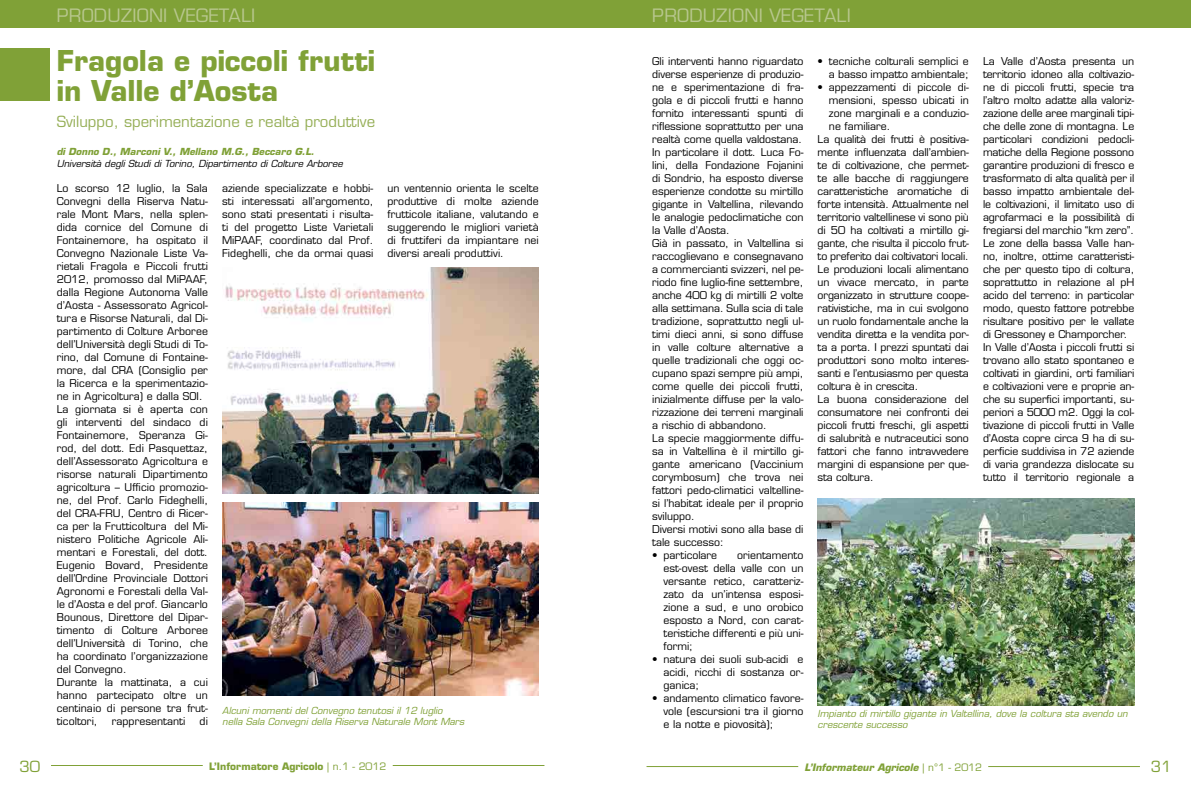
<style>
.page{position:relative;width:1191px;height:794px;background:#fff}
.page>*{position:absolute;margin:0;border:0;box-sizing:border-box;transform-origin:0 0}
.t1{font:700 28px/30px "Eurostile";color:#80a137}
.t2{font:18px "Eurostile";letter-spacing:.01em;color:#b8c78e}
.t3{font:15px "Eurostile";color:#96af57}
.t4{font:15px "Eurostile";color:#80a137}
.t5{font:10.5px/13px "Eurostile";letter-spacing:-.005em;color:#000;text-align:justify}
.t6{font:700 10px "Eurostile";color:#80a137}
.t7{font:italic 700 10px "Eurostile";color:#80a137}
.t8{font:italic 9.5px/11.4px "Eurostile";color:#80a137}
.t9{font:italic 9.5px "Eurostile";color:#000}
.t10{font:italic 700 9.5px "Eurostile";color:#80a137}
.s1{font-weight:400}
.s2{font-weight:400;font-style:normal}
</style>
<div class="page">
<hr style="left:393px;top:765px;width:151px;height:1px;background:#80a137">
<hr style="left:51px;top:765px;width:152px;height:1px;background:#80a137">
<hr style="left:988px;top:766px;width:152px;height:1px;background:#80a137">
<hr style="left:646px;top:766px;width:152px;height:1px;background:#80a137">
<div style="left:0;top:0;width:595px;height:27px;background:#80a137"></div>
<div style="left:595px;top:0;width:596px;height:27px;background:#80a137"></div>
<div style="left:0;top:48px;width:49px;height:53px;background:#80a137"></div>
<img style="left:222px;top:268px;width:317px;height:225px">
<img style="left:222px;top:502px;width:317px;height:193px">
<img style="left:817px;top:498px;width:317px;height:207px">
<h2 class="t2" style="left:57px;top:4px;width:197px">produzioni vegetali</h2>
<h2 class="t2" style="left:652px;top:4px;width:197px">produzioni vegetali</h2>
<h1 class="t1" style="left:57px;top:45px;width:320px">Fragola e piccoli frutti in Valle d’Aosta</h1>
<p class="t5" style="left:817px;top:55px;width:153px;text-align:right">• tecniche colturali semplici e a basso impatto ambientale;</p>
<p class="t5" style="left:817px;top:81px;width:153px">• appezzamenti di piccole di-</p>
<p class="t5" style="left:829px;top:94px;width:141px">mensioni, spesso ubicati in</p>
<p class="t5" style="left:829px;top:107px;width:141px">zone marginali e a conduzio-</p>
<p class="t5" style="left:829px;top:120px;width:63px">ne familiare.</p>
<p class="t5" style="left:817px;top:133px;width:153px">La qualità dei frutti è positiva-</p>
<p class="t5" style="left:817px;top:146px;width:153px">mente influenzata dall’ambien-</p>
<p class="t5" style="left:817px;top:159px;width:153px">te di coltivazione, che permet-</p>
<p class="t5" style="left:817px;top:172px;width:153px">te alle bacche di raggiungere</p>
<p class="t5" style="left:817px;top:185px;width:153px">caratteristiche aromatiche di</p>
<p class="t5" style="left:817px;top:198px;width:153px">forte intensità. Attualmente nel</p>
<p class="t5" style="left:817px;top:211px;width:153px">territorio valtellinese vi sono più</p>
<p class="t5" style="left:817px;top:224px;width:153px">di 50 ha coltivati a mirtillo gi-</p>
<p class="t5" style="left:817px;top:237px;width:153px">gante, che risulta il piccolo frut-</p>
<p class="t5" style="left:817px;top:250px;width:153px">to preferito dai coltivatori locali.</p>
<p class="t5" style="left:817px;top:263px;width:153px">Le produzioni locali alimentano</p>
<p class="t5" style="left:817px;top:276px;width:153px">un vivace mercato, in parte</p>
<p class="t5" style="left:817px;top:289px;width:153px">organizzato in strutture coope-</p>
<p class="t5" style="left:817px;top:302px;width:153px">rativistiche, ma in cui svolgono</p>
<p class="t5" style="left:817px;top:315px;width:153px">un ruolo fondamentale anche la</p>
<p class="t5" style="left:817px;top:328px;width:153px">vendita diretta e la vendita por-</p>
<p class="t5" style="left:817px;top:341px;width:153px">ta a porta. I prezzi spuntati dai</p>
<p class="t5" style="left:817px;top:354px;width:153px">produttori sono molto interes-</p>
<p class="t5" style="left:817px;top:367px;width:153px">santi e l’entusiasmo per questa</p>
<p class="t5" style="left:817px;top:380px;width:102px">coltura è in crescita.</p>
<p class="t5" style="left:817px;top:393px;width:153px">La buona considerazione del</p>
<p class="t5" style="left:817px;top:406px;width:153px">consumatore nei confronti dei</p>
<p class="t5" style="left:817px;top:419px;width:153px">piccoli frutti freschi, gli aspetti</p>
<p class="t5" style="left:817px;top:432px;width:153px">di salubrità e nutraceutici sono</p>
<p class="t5" style="left:817px;top:445px;width:153px">fattori che fanno intravvedere</p>
<p class="t5" style="left:817px;top:458px;width:153px">margini di espansione per que-</p>
<p class="t5" style="left:817px;top:471px;width:57px">sta coltura.</p>
<p class="t5" style="left:983px;top:55px;width:153px;text-align:left">La Valle d’Aosta presenta un territorio idoneo alla coltivazio&shy;ne di piccoli frutti, specie tra l’altro molto adatte alla valoriz&shy;zazione delle aree marginali tipi&shy;che delle zone di montagna. Le particolari condizioni pedocli&shy;matiche della Regione possono garantire produzioni di fresco e trasformato di alta qualità per il basso impatto ambientale del&shy;le coltivazioni, il limitato uso di agrofarmaci e la possibilità di fregiarsi del marchio “km zero”.<br>Le zone della bassa Valle han&shy;no, inoltre, ottime caratteristi&shy;che per questo tipo di coltura, soprattutto in relazione al pH acido del terreno: in particolar modo, questo fattore potrebbe risultare positivo per le vallate di Gressoney e Champorcher.<br>In Valle d’Aosta i piccoli frutti si trovano allo stato spontaneo e coltivati in giardini, orti familiari e coltivazioni vere e proprie an&shy;che su superfici importanti, su&shy;periori a 5000 m2. Oggi la col&shy;tivazione di piccoli frutti in Valle d’Aosta copre circa 9 ha di su&shy;perficie suddivisa in 72 aziende di varia grandezza dislocate su tutto il territorio regionale a</p>
<p class="t5" style="left:652px;top:55px;width:153px;text-align:left">Gli interventi hanno riguardato diverse esperienze di produzio&shy;ne e sperimentazione di fra&shy;gola e di piccoli frutti e hanno fornito interessanti spunti di riflessione soprattutto per una realtà come quella valdostana.<br>In particolare il dott. Luca Fo&shy;lini, della Fondazione Fojanini di Sondrio, ha esposto diverse esperienze condotte su mirtillo gigante in Valtellina, rilevando le analogie pedoclimatiche con la Valle d’Aosta.<br>Già in passato, in Valtellina si raccoglievano e consegnavano a commercianti svizzeri, nel pe&shy;riodo fine luglio-fine settembre, anche 400 kg di mirtilli 2 volte alla settimana. Sulla scia di tale tradizione, soprattutto negli ul&shy;timi dieci anni, si sono diffuse in valle colture alternative a quelle tradizionali che oggi oc&shy;cupano spazi sempre più ampi, come quelle dei piccoli frutti, inizialmente diffuse per la valo&shy;rizzazione dei terreni marginali a rischio di abbandono.<br>La specie maggiormente diffu&shy;sa in Valtellina è il mirtillo gi&shy;gante americano (Vaccinium corymbosum) che trova nei fattori pedo-climatici valtelline&shy;si l’habitat ideale per il proprio sviluppo.<br>Diversi motivi sono alla base di tale successo:</p>
<p class="t5" style="left:652px;top:549px;width:66px">• particolare</p>
<h3 class="t3" style="left:57px;top:112px;width:320px">Sviluppo, sperimentazione e realtà produttive</h3>
<p class="t10" style="left:57px;top:146px;width:259px">di Donno D., Marconi V., Mellano M.G., Beccaro G.L.</p>
<p class="t9" style="left:57px;top:158px;width:288px">Università degli Studi di Torino, Dipartimento di Colture Arboree</p>
<p class="t5" style="left:57px;top:181px;width:153px;text-align:left">Lo scorso 12 luglio, la Sala<br>Convegni della Riserva Natu&shy;rale Mont Mars, nella splen&shy;dida cornice del Comune di<br>Fontainemore, ha ospitato il<br>Convegno Nazionale Liste Va&shy;rietali Fragola e Piccoli frutti<br>2012, promosso dal MiPAAF, dalla Regione Autonoma Valle d’Aosta - Assessorato Agricol&shy;tura e Risorse Naturali, dal Di&shy;partimento di Colture Arboree dell’Università degli Studi di To&shy;rino, dal Comune di Fontaine&shy;more, dal CRA (Consiglio per la Ricerca e la sperimentazio&shy;ne in Agricoltura) e dalla SOI.<br>La giornata si è aperta con gli interventi del sindaco di<br>Fontainemore, Speranza Gi&shy;rod, del dott. Edi Pasquettaz, dell’Assessorato Agricoltura e risorse naturali Dipartimento agricoltura – Ufficio promozio&shy;ne, del Prof. Carlo Fideghelli, del CRA-FRU, Centro di Ricer&shy;ca per la Frutticoltura del Mi&shy;nistero Politiche Agricole Ali&shy;mentari e Forestali, del dott.<br>Eugenio Bovard, Presidente dell’Ordine Provinciale Dottori<br>Agronomi e Forestali della Val&shy;le d’Aosta e del prof. Giancarlo<br>Bounous, Direttore del Dipar&shy;timento di Colture Arboree dell’Università di Torino, che ha coordinato l’organizzazione del Convegno.<br>Durante la mattinata, a cui hanno partecipato oltre un centinaio di persone tra frut&shy;ticoltori,</p>
<p class="t5" style="left:222px;top:181px;width:153px">aziende specializzate e hobbi&shy;sti interessati all’argomento, sono stati presentati i risulta&shy;ti del progetto Liste Varietali MiPAAF, coordinato dal Prof.<br>Fideghelli, che da ormai quasi</p>
<p class="t5" style="left:387px;top:181px;width:153px">un ventennio orienta le scelte produttive di molte aziende frutticole italiane, valutando e suggerendo le migliori varietà di fruttiferi da impiantare nei diversi areali produttivi.</p>
<p class="t5" style="left:663px;top:549px;width:141px;text-indent:74px">orientamento est-ovest della valle con un versante retico, caratteriz&shy;zato da un’intensa esposi&shy;zione a sud, e uno orobico esposto a Nord, con carat&shy;teristiche differenti e più uni&shy;formi;</p>
<p class="t5" style="left:663px;top:653px;width:141px;text-indent:-11px">• natura dei suoli sub-acidi e acidi, ricchi di sostanza or&shy;ganica;</p>
<p class="t5" style="left:663px;top:692px;width:141px;text-indent:-11px">• andamento climatico favore&shy;vole (escursioni tra il giorno e la notte e piovosità);</p>
<p class="t8" style="left:222px;top:704px;width:243px">Alcuni momenti del Convegno tenutosi il 12 luglio nella Sala Convegni della Riserva Naturale Mont Mars</p>
<p class="t8" style="left:817px;top:708px;width:311px">Impianto di mirtillo gigante in Valtellina, dove la coltura sta avendo un crescente successo</p>
<p class="t5" style="left:112px;top:714px;width:75px">rappresentanti</p>
<p class="t5" style="left:200px;top:714px;width:10px">di</p>
<h3 class="t4" style="left:19px;top:757px;width:22px">30</h3>
<h3 class="t4" style="left:1150px;top:757px;width:22px">31</h3>
<p class="t6" style="left:209px;top:760px;width:178px">L’Informatore Agricolo <span class="s1">| n.1 - 2012</span></p>
<p class="t7" style="left:804px;top:761px;width:179px">L’Informateur Agricole <span class="s2">| n°1 - 2012</span></p>
</div>
